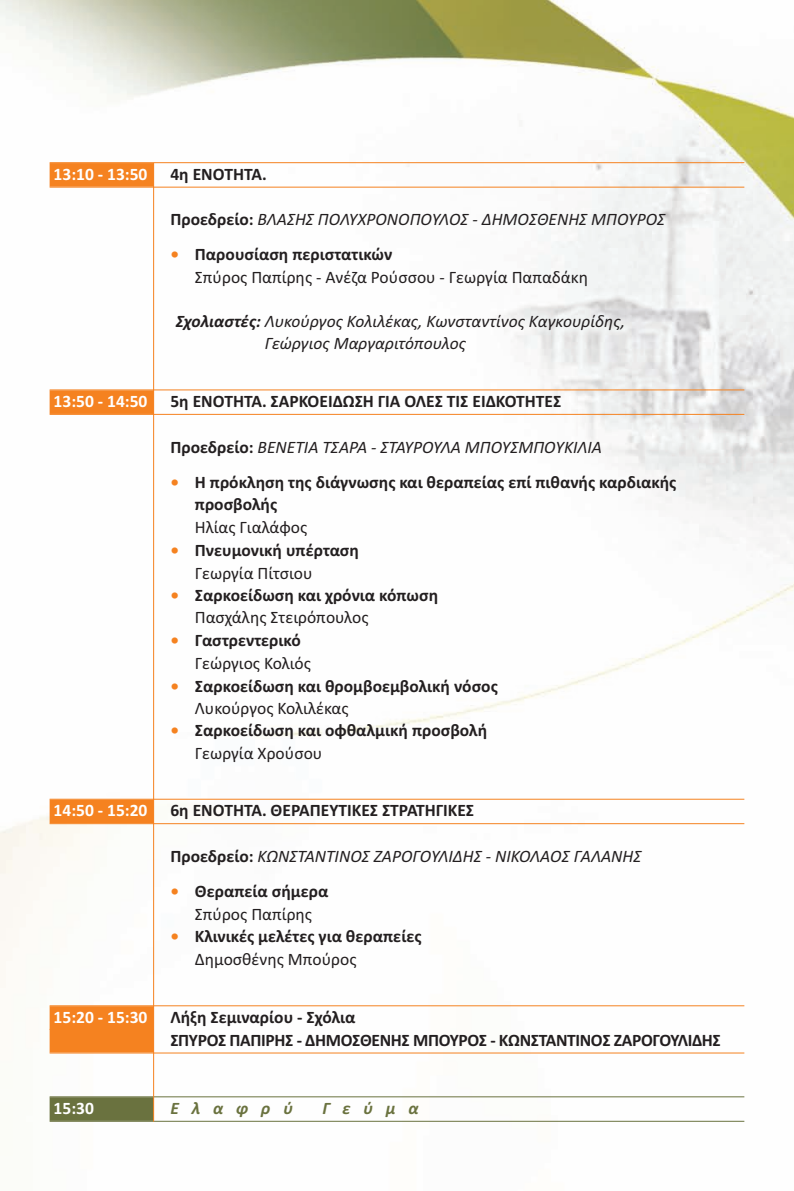
<style>
.page{position:relative;width:794px;height:1191px;background:#fff}
.page>*{position:absolute;margin:0;border:0;box-sizing:border-box;transform-origin:0 0}
.t1{font:700 17.5px/22.8px "Calibri";color:#231f20}
.t2{font:italic 17.5px/22.1px "Calibri";color:#231f20}
.t3{font:17.5px/22.8px "Calibri";color:#231f20}
.t4{font:700 17.5px/22.8px "Calibri";letter-spacing:-.02em;color:#231f20}
.t5{font:700 17.5px "Calibri";color:#fff}
.t6{font:italic 700 17.5px "Calibri";letter-spacing:.735em;color:#6a723f}
.s1{font-weight:700;font-style:normal}
.s2{font-weight:700;color:#f58220}
.s3{font-weight:700}
.s4{color:#f58220}
.s5{font-weight:400}
</style>
<div class="page">
<img style="left:0;top:0;width:794px;height:1122px">
<hr style="left:50px;top:162px;width:694px;height:1px;background:#f58220">
<div style="left:50px;top:163px;width:104px;height:24px;background:#f58220"></div>
<hr style="left:50px;top:187px;width:694px;height:1px;background:#f58220">
<hr style="left:50px;top:389px;width:694px;height:1px;background:#f58220">
<div style="left:50px;top:390px;width:104px;height:24px;background:#f58220"></div>
<hr style="left:50px;top:414px;width:694px;height:1px;background:#f58220">
<hr style="left:50px;top:798px;width:694px;height:1px;background:#f58220">
<div style="left:50px;top:799px;width:104px;height:24px;background:#f58220"></div>
<hr style="left:50px;top:823px;width:694px;height:1px;background:#f58220">
<hr style="left:50px;top:1005px;width:694px;height:1px;background:#f58220">
<div style="left:50px;top:1006px;width:104px;height:23px;background:#f58220"></div>
<div style="left:50px;top:1029px;width:104px;height:23px;background:#f58220"></div>
<hr style="left:50px;top:1052px;width:694px;height:1px;background:#f58220">
<hr style="left:50px;top:1096px;width:694px;height:1px;background:#6a723f">
<div style="left:50px;top:1097px;width:104px;height:23px;background:#6a723f"></div>
<hr style="left:50px;top:1120px;width:694px;height:1px;background:#6a723f">
<hr style="left:153px;top:163px;width:1px;height:958px;background:#f58220">
<p class="t5" style="left:54px;top:163px;width:95px">13:10 - 13:50</p>
<p class="t1" style="left:170px;top:162px;width:98px">4η ΕΝΟΤΗΤΑ.</p>
<p class="t2" style="left:170px;top:208px;width:496px"><span class="s1">Προεδρείο:</span> ΒΛΑΣΗΣ ΠΟΛΥΧΡΟΝΟΠΟΥΛΟΣ - ΔΗΜΟΣΘΕΝΗΣ ΜΠΟΥΡΟΣ</p>
<p class="t3" style="left:195px;top:243px;width:395px;text-indent:-24px"><span class="s2">•</span> <span class="s3">Παρουσίαση περιστατικών<br></span>Σπύρος Παπίρης - Ανέζα Ρούσσου - Γεωργία Παπαδάκη</p>
<p class="t2" style="left:265px;top:310px;width:362px;text-indent:-89px"><span class="s3">Σχολιαστές:</span> Λυκούργος Κολιλέκας, Κωνσταντίνος Καγκουρίδης,<br>Γεώργιος Μαργαριτόπουλος</p>
<p class="t5" style="left:54px;top:391px;width:95px">13:50 - 14:50</p>
<p class="t1" style="left:170px;top:389px;width:392px">5η ΕΝΟΤΗΤΑ. ΣΑΡΚΟΕΙΔΩΣΗ ΓΙΑ ΟΛΕΣ ΤΙΣ ΕΙΔΚΟΤΗΤΕΣ</p>
<p class="t2" style="left:170px;top:435px;width:433px"><span class="s1">Προεδρείο:</span> ΒΕΝΕΤΙΑ ΤΣΑΡΑ - ΣΤΑΥΡΟΥΛΑ ΜΠΟΥΣΜΠΟΥΚΙΛΙΑ</p>
<p class="t1" style="left:195px;top:470px;width:483px;text-indent:-25px"><span class="s4">•</span> Η πρόκληση της διάγνωσης και θεραπείας επί πιθανής καρδιακής προσβολής</p>
<p class="t3" style="left:195px;top:515px;width:114px">Ηλίας Γιαλάφος</p>
<p class="t1" style="left:195px;top:538px;width:166px;text-indent:-24px"><span class="s4">•</span> Πνευμονική υπέρταση<br><span class="s5">Γεωργία Πίτσιου</span></p>
<p class="t1" style="left:195px;top:584px;width:245px;line-height:22.1px;text-indent:-24px"><span class="s4">•</span> Σαρκοείδωση και χρόνια κόπωση<br><span class="s5">Πασχάλης Στειρόπουλος</span></p>
<p class="t3" style="left:195px;top:628px;width:118px;text-indent:-24px"><span class="s2">•</span> <span class="s3">Γαστρεντερικό<br></span>Γεώργιος Κολιός</p>
<p class="t1" style="left:195px;top:674px;width:304px;line-height:22.1px;text-indent:-24px"><span class="s4">•</span> Σαρκοείδωση και θρομβοεμβολική νόσος<br><span class="s5">Λυκούργος Κολιλέκας</span></p>
<p class="t1" style="left:195px;top:719px;width:294px;line-height:22.1px;text-indent:-24px"><span class="s4">•</span> Σαρκοείδωση και οφθαλμική προσβολή<br><span class="s5">Γεωργία Χρούσου</span></p>
<p class="t5" style="left:54px;top:800px;width:95px">14:50 - 15:20</p>
<p class="t1" style="left:170px;top:799px;width:305px">6η ΕΝΟΤΗΤΑ. ΘΕΡΑΠΕΥΤΙΚΕΣ ΣΤΡΑΤΗΓΙΚΕΣ</p>
<p class="t2" style="left:170px;top:844px;width:472px"><span class="s1">Προεδρείο:</span> ΚΩΝΣΤΑΝΤΙΝΟΣ ΖΑΡΟΓΟΥΛΙΔΗΣ - ΝΙΚΟΛΑΟΣ ΓΑΛΑΝΗΣ</p>
<p class="t1" style="left:170px;top:879px;width:159px;text-align:center"><span class="s4">•</span> Θεραπεία σήμερα<br><span class="s5">Σπύρος Παπίρης</span></p>
<p class="t1" style="left:195px;top:925px;width:228px;text-indent:-25px"><span class="s4">•</span> Κλινικές μελέτες για θεραπείες<br><span class="s5">Δημοσθένης Μπούρος</span></p>
<p class="t5" style="left:54px;top:1006px;width:95px">15:20 - 15:30</p>
<p class="t4" style="left:170px;top:1005px;width:552px">Λήξη Σεμιναρίου - Σχόλια<br>ΣΠΥΡΟΣ ΠΑΠΙΡΗΣ - ΔΗΜΟΣΘΕΝΗΣ ΜΠΟΥΡΟΣ - ΚΩΝΣΤΑΝΤΙΝΟΣ ΖΑΡΟΓΟΥΛΙΔΗΣ</p>
<p class="t5" style="left:54px;top:1097px;width:42px">15:30</p>
<p class="t6" style="left:170px;top:1097px;width:124px">Ελαφρύ</p>
<p class="t6" style="left:322px;top:1097px;width:97px">Γεύμα</p>
</div>
